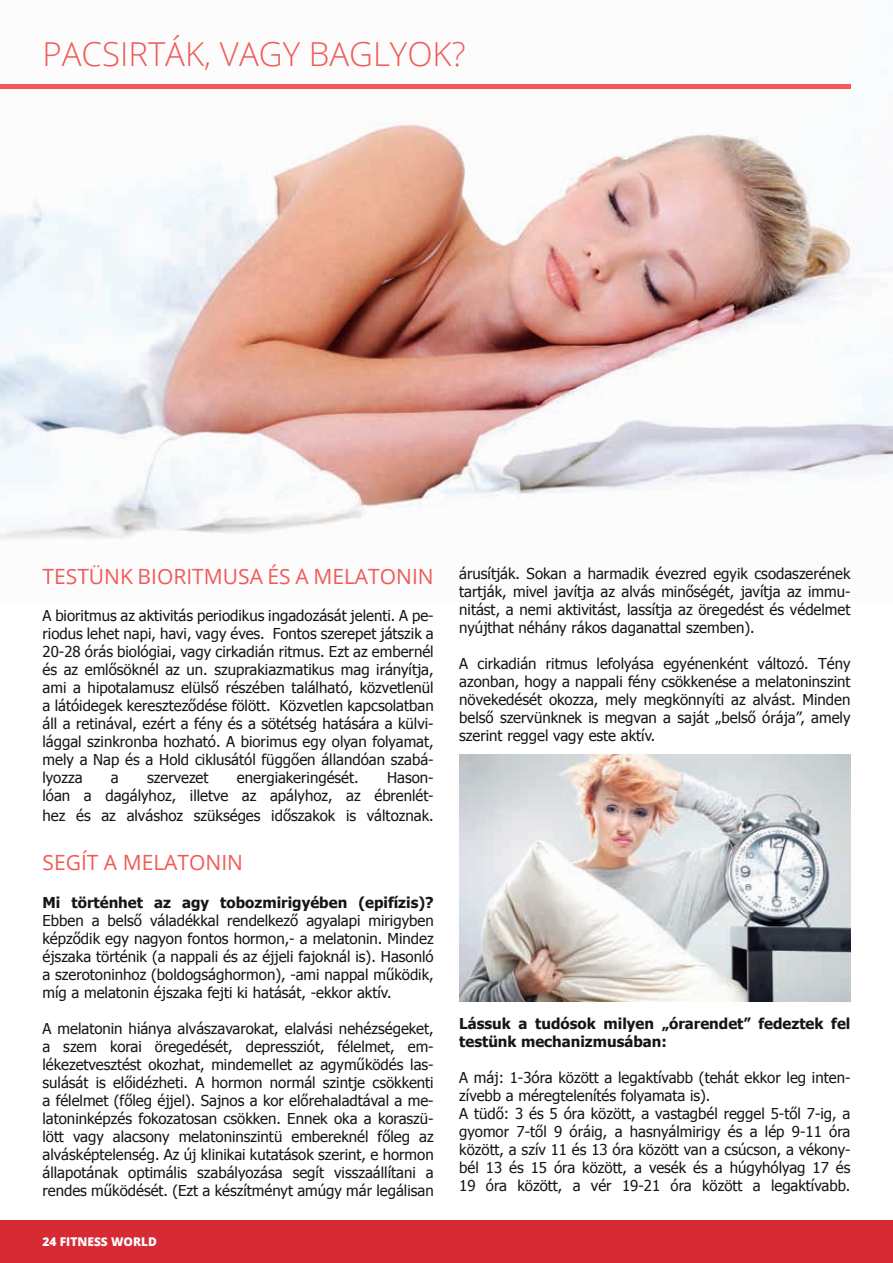
<style>
.page{position:relative;width:893px;height:1263px;background:#fff}
.page>*{position:absolute;margin:0;border:0;box-sizing:border-box;transform-origin:0 0}
.t1{font:300 33px "Open Sans";color:#f05a58}
.t2{font:21px "Open Sans";color:#f05a58}
.t3{font:15px/18px "Tahoma";color:#17151a;text-align:justify}
.t4{font:700 15px/18px "Tahoma";color:#17151a}
.t5{font:800 12px "Open Sans";color:#fff}
</style>
<div class="page">
<div style="left:0;top:1220px;width:893px;height:43px;background:#d62b35"></div>
<img style="left:0;top:84px;width:893px;height:456px">
<hr style="left:0;top:84px;width:850px;height:4px;background:#f05a58">
<img style="left:459px;top:755px;width:391px;height:246px">
<h1 class="t1" style="left:43px;top:31px;width:425px">PACSIRTÁK, VAGY BAGLYOK?</h1>
<h2 class="t2" style="left:43px;top:562px;width:393px">TESTÜNK BIORITMUSA ÉS A MELATONIN</h2>
<p class="t3" style="left:43px;top:606px;width:393px">A bioritmus az aktivitás periodikus ingadozását jelenti. A pe&shy;riodus lehet napi, havi, vagy éves. Fontos szerepet játszik a 20-28 órás biológiai, vagy cirkadián ritmus. Ezt az embernél és az emlősöknél az un. szuprakiazmatikus mag irányítja, ami a hipotalamusz elülső részében található, közvetlenül a látóidegek kereszteződése fölött. Közvetlen kapcsolatban áll a retinával, ezért a fény és a sötétség hatására a külvi&shy;lággal szinkronba hozható. A biorimus egy olyan folyamat, mely a Nap és a Hold ciklusától függően állandóan szabá&shy;lyozza</p>
<p class="t3" style="left:111px;top:768px;width:9px">a</p>
<p class="t3" style="left:147px;top:768px;width:63px">szervezet</p>
<p class="t3" style="left:237px;top:768px;width:123px">energiakeringését.</p>
<p class="t3" style="left:43px;top:768px;width:393px;text-align:right">Hason-<br>lóan a dagályhoz, illetve az apályhoz, az ébrenlét-</p>
<p class="t3" style="left:43px;top:806px;width:393px">hez és az alváshoz szükséges időszakok is változnak.</p>
<h2 class="t2" style="left:43px;top:848px;width:202px">SEGÍT A MELATONIN</h2>
<p class="t4" style="left:43px;top:892px;width:393px">Mi történhet az agy tobozmirigyében (epifízis)?</p>
<p class="t3" style="left:43px;top:911px;width:393px">Ebben a belső váladékkal rendelkező agyalapi mirigyben képződik egy nagyon fontos hormon,- a melatonin. Mindez éjszaka történik (a nappali és az éjjeli fajoknál is). Hasonló a szerotoninhoz (boldogsághormon), -ami nappal működik, míg a melatonin éjszaka fejti ki hatását, -ekkor aktív.</p>
<p class="t3" style="left:43px;top:1019px;width:393px">A melatonin hiánya alvászavarokat, elalvási nehézségeket, a szem korai öregedését, depressziót, félelmet, em&shy;lékezetvesztést okozhat, mindemellet az agyműködés las&shy;sulását is előidézheti. A hormon normál szintje csökkenti a félelmet (főleg éjjel). Sajnos a kor előrehaladtával a me&shy;latoninképzés fokozatosan csökken. Ennek oka a koraszü&shy;lött vagy alacsony melatoninszintü embereknél főleg az alvásképtelenség. Az új klinikai kutatások szerint, e hormon állapotának optimális szabályozása segít visszaállítani a rendes működését. (Ezt a készítményt amúgy már legálisan</p>
<p class="t5" style="left:43px;top:1233px;width:116px">24 FITNESS WORLD</p>
<p class="t3" style="left:459px;top:564px;width:393px">árusítják. Sokan a harmadik évezred egyik csodaszerének tartják, mivel javítja az alvás minőségét, javítja az immu&shy;nitást, a nemi aktivitást, lassítja az öregedést és védelmet nyújthat néhány rákos daganattal szemben).</p>
<p class="t3" style="left:459px;top:654px;width:393px">A cirkadián ritmus lefolyása egyénenként változó. Tény azonban, hogy a nappali fény csökkenése a melatoninszint növekedését okozza, mely megkönnyíti az alvást. Minden belső szervünknek is megvan a saját „belső órája”, amely szerint reggel vagy este aktív.</p>
<p class="t4" style="left:459px;top:1014px;width:393px">Lássuk a tudósok milyen „órarendet” fedeztek fel testünk mechanizmusában:</p>
<p class="t3" style="left:459px;top:1068px;width:393px;text-align:left">A máj: 1-3óra között a legaktívabb (tehát ekkor leg inten&shy;zívebb a méregtelenítés folyamata is).<br>A tüdő: 3 és 5 óra között, a vastagbél reggel 5-től 7-ig, a gyomor 7-től 9 óráig, a hasnyálmirigy és a lép 9-11 óra között, a szív 11 és 13 óra között van a csúcson, a vékony&shy;bél 13 és 15 óra között, a vesék és a húgyhólyag 17 és 19 óra között, a vér 19-21 óra között a legaktívabb.</p>
</div>
